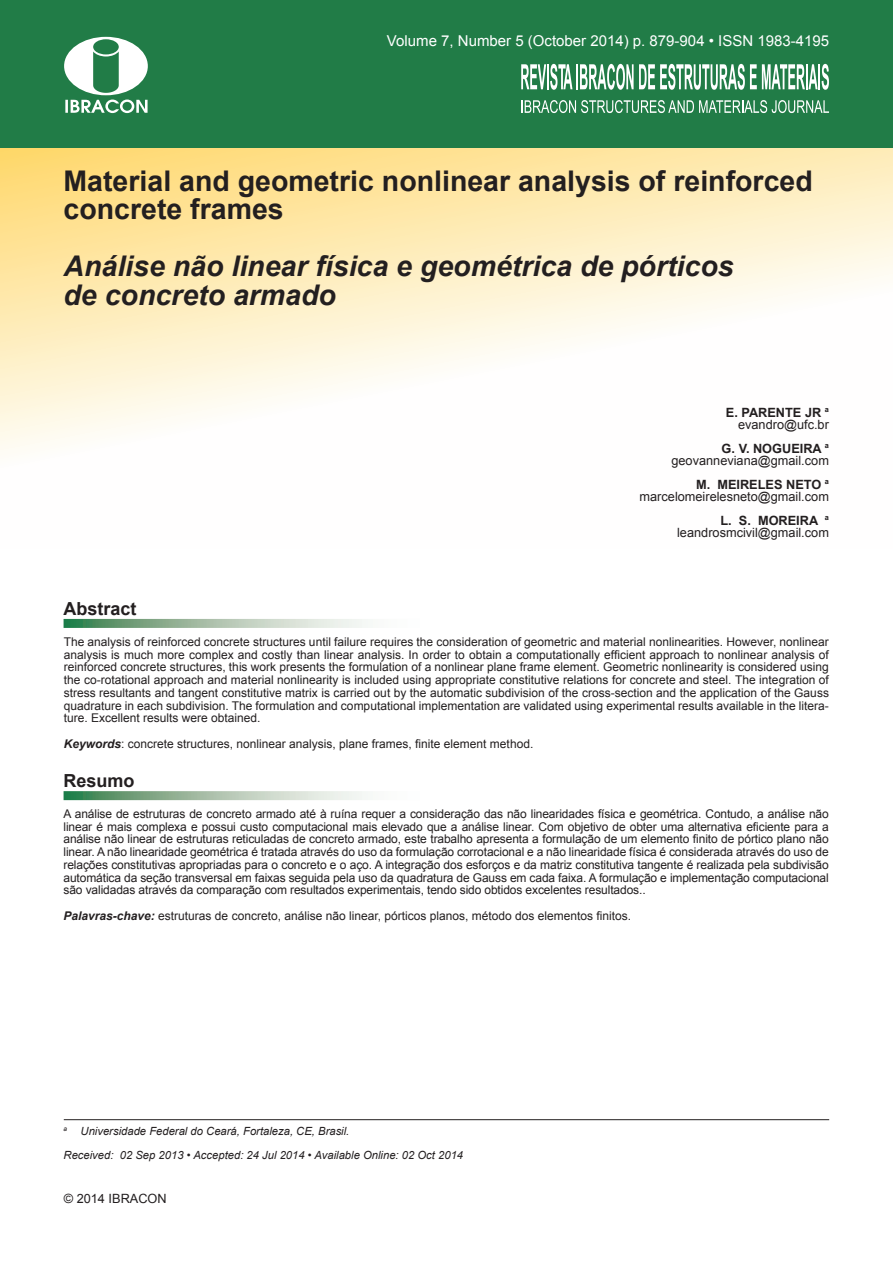
<style>
.page{position:relative;width:893px;height:1263px;background:#fff}
.page>*{position:absolute;margin:0;border:0;box-sizing:border-box;transform-origin:0 0}
.t1{font:700 28.5px/28.5px "Arial";color:#231f20}
.t2{font:italic 700 28.5px/28.5px "Arial";color:#231f20}
.t3{font:700 18px "Arial";color:#231f20}
.t4{font:15px "Arial";color:#fff}
.t5{font:12.75px/12px "Arial";color:#231f20;text-align:right}
.t6{font:700 12.75px "Arial";color:#231f20}
.t7{font:12px/12.8px "Arial";color:#231f20;text-align:justify}
.t8{font:italic 11.25px/24px "Arial";color:#231f20}
.t9{font:700 7.35px "Arial";color:#231f20}
.s1{font-weight:700}
.s2{font-weight:700;font-style:italic}
</style>
<div class="page">
<svg style="left:0;top:148px;width:893px;height:304px"></svg>
<div style="left:0;top:0;width:893px;height:148px;background:#217c47"></div>
<svg style="left:64px;top:37px;width:84px;height:76px"></svg>
<svg style="left:521px;top:64px;width:51px;height:26px"></svg>
<hr style="left:576px;top:64px;width:2px;height:25px;background:#fff">
<svg style="left:580px;top:64px;width:249px;height:26px"></svg>
<svg style="left:521px;top:100px;width:308px;height:13px"></svg>
<hr style="left:64px;top:1119px;width:765px;height:1px;background:#231f20">
<svg style="left:64px;top:619px;width:299px;height:9px;background:#a2bfa7"></svg>
<svg style="left:64px;top:791px;width:299px;height:9px;background:#a3c0a8"></svg>
<p class="t4" style="left:387px;top:31px;width:444px">Volume 7, Number 5 (October 2014) p. 879-904 • ISSN 1983-4195</p>
<h1 class="t1" style="left:64px;top:167px;width:751px">Material and geometric nonlinear analysis of reinforced concrete frames</h1>
<h1 class="t2" style="left:64px;top:253px;width:672px">Análise não linear física e geométrica de pórticos de concreto armado</h1>
<h2 class="t3" style="left:64px;top:596px;width:75px">Abstract</h2>
<p class="t5" style="left:738px;top:406px;width:92px"><span class="s1">nte Jr</span> <sup>a </sup>evandro@ufc.br</p>
<p class="t5" style="left:671px;top:442px;width:159px"><span class="s1">G. V. Nogueira</span> <sup>a </sup>geovanneviana@gmail.com</p>
<p class="t5" style="left:640px;top:478px;width:191px"><span class="s1">M. Meireles Neto</span> <sup>a </sup>marcelomeirelesneto@gmail.com</p>
<p class="t6" style="left:720px;top:512px;width:90px">L. S. Moreira</p>
<p class="t9" style="left:825px;top:513px;width:6px">a</p>
<p class="t5" style="left:677px;top:526px;width:153px">leandrosmcivil@gmail.com</p>
<p class="t6" style="left:726px;top:404px;width:33px">E. Pare</p>
<p class="t7" style="left:64px;top:635px;width:767px">The analysis of reinforced concrete structures until failure requires the consideration of geometric and material nonlinearities. However, nonlinear analysis is much more complex and costly than linear analysis. In order to obtain a computationally efficient approach to nonlinear analysis of reinforced concrete structures, this work presents the formulation of a nonlinear plane frame element. Geometric nonlinearity is considered using the co-rotational approach and material nonlinearity is included using appropriate constitutive relations for concrete and steel. The integration of stress resultants and tangent constitutive matrix is carried out by the automatic subdivision of the cross-section and the application of the Gauss quadrature in each subdivision. The formulation and computational implementation are validated using experimental results available in the litera&shy;ture. Excellent results were obtained.</p>
<p class="t7" style="left:64px;top:737px;width:471px"><span class="s2">Keywords</span>: concrete structures, nonlinear analysis, plane frames, finite element method.</p>
<h2 class="t3" style="left:64px;top:768px;width:73px">Resumo</h2>
<p class="t7" style="left:64px;top:807px;width:767px">A análise de estruturas de concreto armado até à ruína requer a consideração das não linearidades física e geométrica. Contudo, a análise não linear é mais complexa e possui custo computacional mais elevado que a análise linear. Com objetivo de obter uma alternativa eficiente para a análise não linear de estruturas reticuladas de concreto armado, este trabalho apresenta a formulação de um elemento finito de pórtico plano não linear. A não linearidade geométrica é tratada através do uso da formulação corrotacional e a não linearidade física é considerada através do uso de relações constitutivas apropriadas para o concreto e o aço. A integração dos esforços e da matriz constitutiva tangente é realizada pela subdivisão automática da seção transversal em faixas seguida pela uso da quadratura de Gauss em cada faixa. A formulação e implementação computacional são validadas através da comparação com resultados experimentais, tendo sido obtidos excelentes resultados..</p>
<p class="t7" style="left:64px;top:909px;width:569px"><span class="s2">Palavras-chave:</span> estruturas de concreto, análise não linear, pórticos planos, método dos elementos finitos.</p>
<p class="t8" style="left:64px;top:1119px;width:401px"><sup>a</sup> Universidade Federal do Ceará, Fortaleza, CE, Brasil.<br>Received: 02 Sep 2013 • Accepted: 24 Jul 2014 • Available Online: 02 Oct 2014</p>
<p class="t5" style="left:64px;top:1192px;width:104px">© 2014 IBRACON</p>
</div>
